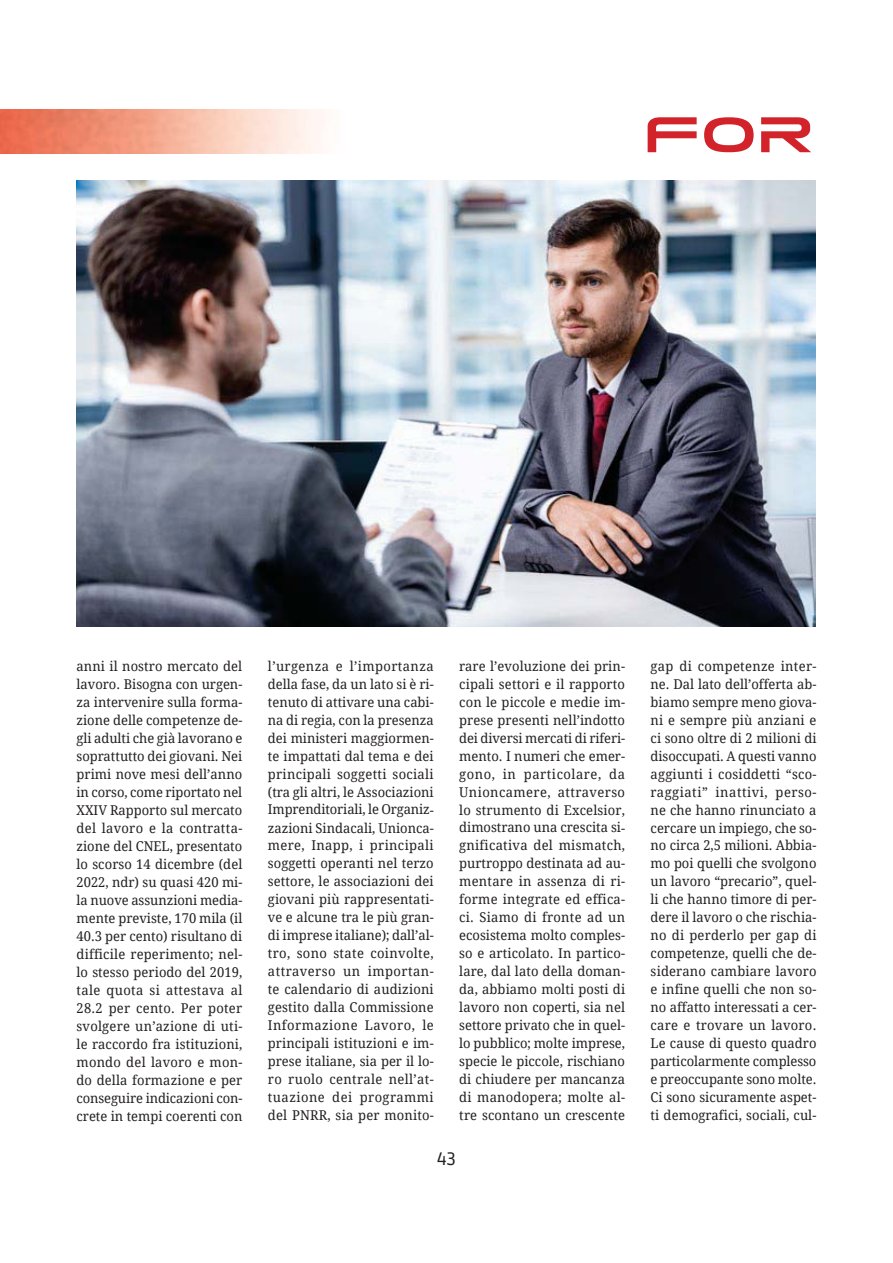
<style>
.page{position:relative;width:893px;height:1263px;background:#fff}
.page>*{position:absolute;margin:0;border:0;box-sizing:border-box;transform-origin:0 0}
.t1{font:57.6px "Tele Marines Bold Expanded";color:#d2232a}
.t2{font:18px "Ruda";color:#231f20}
.t3{font:13.5px/18px "Droid Serif";letter-spacing:.005em;color:#231f20;text-align:justify;scale:.96 1}
</style>
<div class="page">
<img style="left:0;top:109px;width:324px;height:44px">
<img style="left:77px;top:181px;width:738px;height:445px">
<h1 class="t1" style="left:643px;top:107px;width:171px">FOR</h1>
<p class="t3" style="left:77px;top:657px;width:174px">anni il nostro mercato del lavoro. Bisogna con urgen&shy;za intervenire sulla forma&shy;zione delle competenze de&shy;gli adulti che già lavorano e soprattutto dei giovani. Nei primi nove mesi dell’anno in corso, come riportato nel XXIV Rapporto sul mercato del lavoro e la contratta&shy;zione del CNEL, presentato lo scorso 14 dicembre (del 2022, ndr) su quasi 420 mi&shy;la nuove assunzioni media&shy;mente previste, 170 mila (il 40.3 per cento) risultano di difficile reperimento; nel&shy;lo stesso periodo del 2019, tale quota si attestava al 28.2 per cento. Per poter svolgere un’azione di uti&shy;le raccordo fra istituzioni, mondo del lavoro e mon&shy;do della formazione e per conseguire indicazioni con&shy;crete in tempi coerenti con</p>
<p class="t3" style="left:268px;top:657px;width:174px">l’urgenza e l’importanza della fase, da un lato si è ri&shy;tenuto di attivare una cabi&shy;na di regia, con la presenza dei ministeri maggiormen&shy;te impattati dal tema e dei principali soggetti sociali (tra gli altri, le Associazioni Imprenditoriali, le Organiz&shy;zazioni Sindacali, Unionca&shy;mere, Inapp, i principali soggetti operanti nel terzo settore, le associazioni dei giovani più rappresentati&shy;ve e alcune tra le più gran&shy;di imprese italiane); dall’al&shy;tro, sono state coinvolte, attraverso un importan&shy;te calendario di audizioni gestito dalla Commissione Informazione Lavoro, le principali istituzioni e im&shy;prese italiane, sia per il lo&shy;ro ruolo centrale nell’at&shy;tuazione dei programmi del PNRR, sia per monito-</p>
<p class="t3" style="left:459px;top:657px;width:174px">rare l’evoluzione dei prin&shy;cipali settori e il rapporto con le piccole e medie im&shy;prese presenti nell’indotto dei diversi mercati di riferi&shy;mento. I numeri che emer&shy;gono, in particolare, da Unioncamere, attraverso lo strumento di Excelsior, dimostrano una crescita si&shy;gnificativa del mismatch, purtroppo destinata ad au&shy;mentare in assenza di ri&shy;forme integrate ed effica&shy;ci. Siamo di fronte ad un ecosistema molto comples&shy;so e articolato. In partico&shy;lare, dal lato della doman&shy;da, abbiamo molti posti di lavoro non coperti, sia nel settore privato che in quel&shy;lo pubblico; molte imprese, specie le piccole, rischiano di chiudere per mancanza di manodopera; molte al&shy;tre scontano un crescente</p>
<p class="t3" style="left:650px;top:657px;width:174px">gap di competenze inter&shy;ne. Dal lato dell’offerta ab&shy;biamo sempre meno giova&shy;ni e sempre più anziani e ci sono oltre di 2 milioni di disoccupati. A questi vanno aggiunti i cosiddetti “sco&shy;raggiati” inattivi, perso&shy;ne che hanno rinunciato a cercare un impiego, che so&shy;no circa 2,5 milioni. Abbia&shy;mo poi quelli che svolgono un lavoro “precario”, quel&shy;li che hanno timore di per&shy;dere il lavoro o che rischia&shy;no di perderlo per gap di competenze, quelli che de&shy;siderano cambiare lavoro e infine quelli che non so&shy;no affatto interessati a cer&shy;care e trovare un lavoro.<br>Le cause di questo quadro particolarmente complesso e preoccupante sono molte.<br>Ci sono sicuramente aspet&shy;ti demografici, sociali, cul-</p>
<h2 class="t2" style="left:437px;top:1148px;width:20px">43</h2>
</div>
